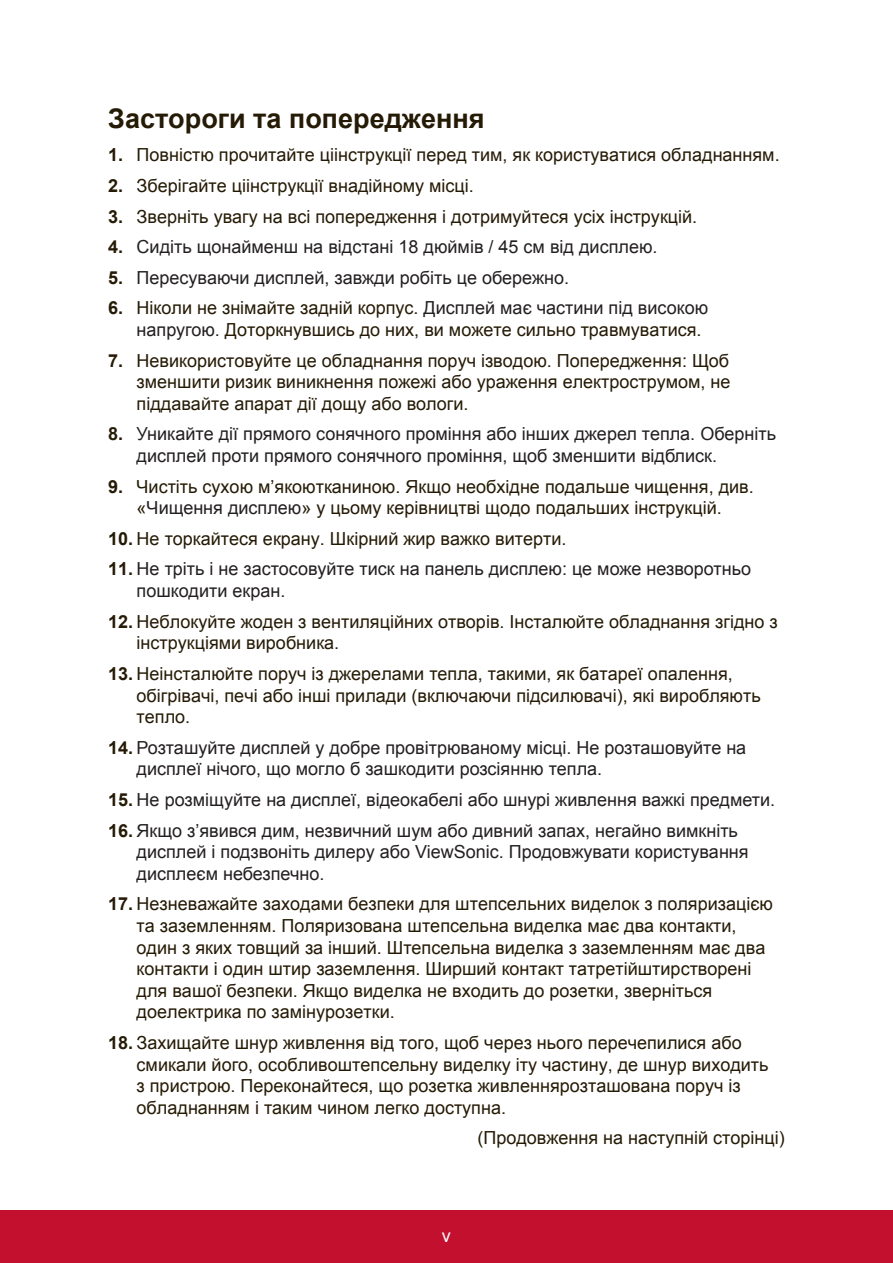
<style>
.page{position:relative;width:893px;height:1263px;background:#fff}
.page>*{position:absolute;margin:0;border:0;box-sizing:border-box;transform-origin:0 0}
.t1{font:700 27px "Arial";color:#251a05}
.t2{font:18px/21.6px "Arial";color:#251a05}
.t3{font:18px/21.6px "Arial";color:#231f20}
.t4{font:18px "Arial";color:#fff}
.s1{font-weight:700}
.s2{font-weight:700;color:#251a05}
.s3{color:#231f20}
</style>
<div class="page">
<div style="left:0;top:1210px;width:892px;height:53px;background:#c3102f"></div>
<h1 class="t1" style="left:108px;top:100px;width:378px">Застороги та попередження</h1>
<p class="t2" style="left:108px;top:144px;width:672px"><span class="s1">1.</span> Повністю прочитайте ціінструкції перед тим, як користуватися обладнанням.</p>
<p class="t2" style="left:108px;top:175px;width:367px"><span class="s1">2.</span> Зберігайте ціінструкції внадійному місці.</p>
<p class="t2" style="left:108px;top:206px;width:590px"><span class="s1">3.</span> Зверніть увагу на всі попередження і дотримуйтеся усіх інструкцій.</p>
<p class="t3" style="left:108px;top:236px;width:550px"><span class="s2">4.</span> Сидіть щонайменш на відстані 18 дюймів / 45 см від дисплею.</p>
<p class="t3" style="left:108px;top:267px;width:462px"><span class="s2">5.</span> Пересуваючи дисплей, завжди робіть це обережно.</p>
<p class="t2" style="left:136px;top:297px;width:573px;text-indent:-28px"><span class="s1">6.</span> Ніколи не знімайте задній корпус. <span class="s3">Дисплей має частини під високою напругою.</span> Доторкнувшись до них, ви можете сильно травмуватися.</p>
<p class="t2" style="left:136px;top:350px;width:595px;text-align:justify;text-indent:-28px"><span class="s1">7.</span> Невикористовуйте це обладнання поруч ізводою. Попередження: Щоб зменшити ризик виникнення пожежі або ураження електрострумом, не піддавайте апарат дії дощу або вологи.</p>
<p class="t3" style="left:136px;top:423px;width:640px;text-indent:-28px"><span class="s2">8.</span> Уникайте дії прямого сонячного проміння або інших джерел тепла. Оберніть дисплей проти прямого сонячного проміння, щоб зменшити відблиск.</p>
<p class="t2" style="left:108px;top:476px;width:647px;text-align:center"><span class="s1">9.</span> Чистіть сухою м’якоютканиною. Якщо необхідне подальше чищення, див. «<span class="s3">Чищення дисплею</span>» у цьому керівництві щодо подальших інструкцій.</p>
<p class="t2" style="left:108px;top:528px;width:459px"><span class="s1">10.</span> Не торкайтеся екрану. Шкірний жир важко витерти.</p>
<p class="t3" style="left:136px;top:558px;width:615px;text-indent:-28px"><span class="s2">11.</span> Не тріть і не застосовуйте тиск на панель дисплею: це може незворотньо пошкодити екран.</p>
<p class="t2" style="left:136px;top:611px;width:642px;text-indent:-28px"><span class="s1">12.</span> Неблокуйте жоден з вентиляційних отворів. Інсталюйте обладнання згідно з інструкціями виробника.</p>
<p class="t2" style="left:136px;top:663px;width:625px;text-indent:-28px"><span class="s1">13.</span> Неінсталюйте поруч із джерелами тепла, такими, як батареї опалення, обігрівачі, печі або інші прилади (включаючи підсилювачі), які виробляють тепло.</p>
<p class="t3" style="left:136px;top:737px;width:611px;text-indent:-28px"><span class="s2">14.</span> Розташуйте дисплей у добре провітрюваному місці. Не розташовуйте на дисплеї нічого, що могло б зашкодити розсіянню тепла.</p>
<p class="t3" style="left:108px;top:789px;width:668px"><span class="s2">15.</span> Не розміщуйте на дисплеї, відеокабелі або шнурі живлення важкі предмети.</p>
<p class="t3" style="left:136px;top:819px;width:613px;text-indent:-28px"><span class="s2">16.</span> Якщо з’явився дим, незвичний шум або дивний запах, негайно вимкніть дисплей і подзвоніть дилеру або ViewSonic. Продовжувати користування дисплеєм небезпечно.</p>
<p class="t2" style="left:136px;top:893px;width:637px;text-indent:-28px"><span class="s1">17.</span> Незневажайте заходами безпеки для штепсельних виделок з поляризацією та заземленням. Поляризована штепсельна виделка має два контакти, один з яких товщий за інший. Штепсельна виделка з заземленням має два контакти і один штир заземлення. Ширший контакт татретійштирстворені для вашої безпеки. Якщо виделка не входить до розетки, зверніться доелектрика по замінурозетки.</p>
<p class="t2" style="left:136px;top:1032px;width:633px;text-indent:-28px"><span class="s1">18.</span> Захищайте шнур живлення від того, щоб через нього перечепилися або смикали його, особливоштепсельну виделку іту частину, де шнур виходить з пристрою. Переконайтеся, що розетка живленнярозташована поруч із обладнанням і таким чином легко доступна.</p>
<p class="t2" style="left:477px;top:1127px;width:309px">(Продовження на наступній сторінці)</p>
<p class="t4" style="left:442px;top:1223px;width:10px">v</p>
</div>
